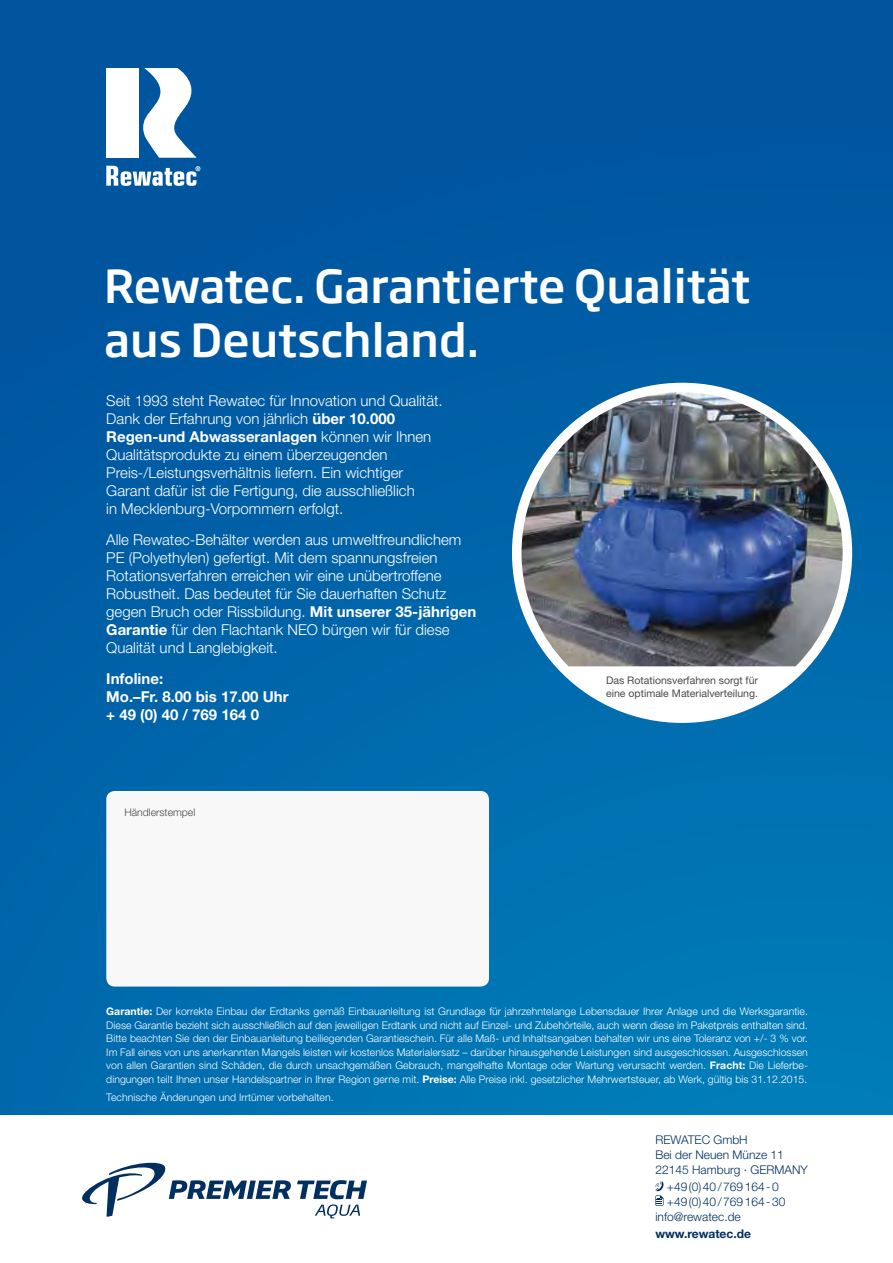
<style>
.page{position:relative;width:893px;height:1263px;background:#fff}
.page>*{position:absolute;margin:0;border:0;box-sizing:border-box;transform-origin:0 0}
.t1{font:500 45px/54px "Soho Gothic Pro";color:#fff}
.t2{font:300 15px/18px "Helvetica Neue LT Std";color:#fff}
.t3{font:700 15px/18px "Helvetica Neue LT Std";color:#fff}
.t4{font:300 12px/15px "Helvetica Neue LT Std";color:#002f60}
.t5{font:700 12px "Helvetica Neue LT Std";color:#002f60}
.t6{font:300 10.5px/13.5px "Helvetica Neue LT Std";letter-spacing:.005em;color:#fff;text-align:justify}
.t7{font:10.5px/13.5px "Helvetica Neue LT Std";color:#4b4b4d}
.t8{font:300 10.5px "Helvetica Neue LT Std";color:#4b4b4d}
.s1{font-weight:700}
</style>
<div class="page">
<div style="left:0;top:0;width:893px;height:1114px;background:linear-gradient(to bottom,#00509c,#0077b5)"></div>
<div style="left:106px;top:68px;width:33px;height:90px;background:#fff"></div>
<svg style="left:139px;top:68px;width:61px;height:90px"></svg>
<svg style="left:106px;top:166px;width:94px;height:20px"></svg>
<svg style="left:655px;top:1181px;width:9px;height:25px"></svg>
<div style="left:106px;top:791px;width:383px;height:195px;background:#f8f8f8;border-radius:9px"></div>
<div style="left:512px;top:383px;width:340px;height:340px;background:#fff;border-radius:50%"></div>
<img style="left:521px;top:392px;width:322px;height:274px">
<svg style="left:297px;top:1180px;width:70px;height:38px"></svg>
<svg style="left:82px;top:1163px;width:209px;height:54px"></svg>
<h1 class="t1" style="left:104px;top:257px;width:648px">Rewatec. Garantierte Qualität aus Deutschland.</h1>
<p class="t2" style="left:106px;top:391px;width:338px">Seit 1993 steht Rewatec für Innovation und Qualität.<br>Dank der Erfahrung von jährlich <span class="s1">über 10.000<br>Regen-und Abwasseranlagen</span> können wir Ihnen Qualitätsprodukte zu einem überzeugenden Preis-/Leistungsverhältnis liefern. Ein wichtiger Garant dafür ist die Fertigung, die ausschließlich<br>in Mecklenburg-Vorpommern erfolgt.</p>
<p class="t2" style="left:106px;top:530px;width:372px">Alle Rewatec-Behälter werden aus umweltfreundlichem PE (Polyethylen) gefertigt. Mit dem spannungsfreien Rotationsverfahren erreichen wir eine unübertroffene Robustheit. Das bedeutet für Sie dauerhaften Schutz gegen Bruch oder Rissbildung. <span class="s1">Mit unserer 35-jährigen Garantie</span> für den Flachtank NEO bürgen wir für diese Qualität und Langlebigkeit.</p>
<h2 class="t3" style="left:106px;top:669px;width:184px">Infoline:<br>Mo.–Fr. 8.00 bis 17.00 Uhr + 49 (0) 40 / 769 164 0</h2>
<p class="t7" style="left:606px;top:673px;width:153px">Das Rotationsverfahren sorgt für eine optimale Materialverteilung.</p>
<p class="t8" style="left:124px;top:806px;width:72px">Händlerstempel</p>
<p class="t6" style="left:106px;top:1005px;width:703px"><span class="s1">Garantie:</span> Der korrekte Einbau der Erdtanks gemäß Einbauanleitung ist Grundlage für jahrzehntelange Lebensdauer Ihrer Anlage und die Werksgarantie.<br>Diese Garantie bezieht sich ausschließlich auf den jeweiligen Erdtank und nicht auf Einzel- und Zubehörteile, auch wenn diese im Paketpreis enthalten sind.<br>Bitte beachten Sie den der Einbauanleitung beiliegenden Garantieschein. Für alle Maß- und Inhaltsangaben behalten wir uns eine Toleranz von +/- 3 % vor.<br>Im Fall eines von uns anerkannten Mangels leisten wir kostenlos Materialersatz – darüber hinausgehende Leistungen sind ausgeschlossen. Ausgeschlossen von allen Garantien sind Schäden, die durch unsachgemäßen Gebrauch, mangelhafte Montage oder Wartung verursacht werden. <span class="s1">Fracht:</span> Die Lieferbe&shy;dingungen teilt Ihnen unser Handelspartner in Ihrer Region gerne mit. <span class="s1">Preise:</span> Alle Preise inkl. gesetzlicher Mehrwertsteuer, ab Werk, gültig bis 31.12.2015.</p>
<p class="t6" style="left:106px;top:1090px;width:229px">Technische Änderungen und Irrtümer vorbehalten.</p>
<p class="t4" style="left:655px;top:1132px;width:130px">REWATEC GmbH<br>Bei der Neuen Münze 11<br>22145 Hamburg · German</p>
<p class="t4" style="left:801px;top:1162px;width:9px">y</p>
<p class="t4" style="left:667px;top:1179px;width:113px">+49(0)40/769164-0</p>
<p class="t4" style="left:667px;top:1194px;width:120px">+49(0)40/769164-30</p>
<p class="t4" style="left:655px;top:1209px;width:87px">info@rewatec.de</p>
<p class="t5" style="left:655px;top:1226px;width:97px">www.rewatec.de</p>
</div>
